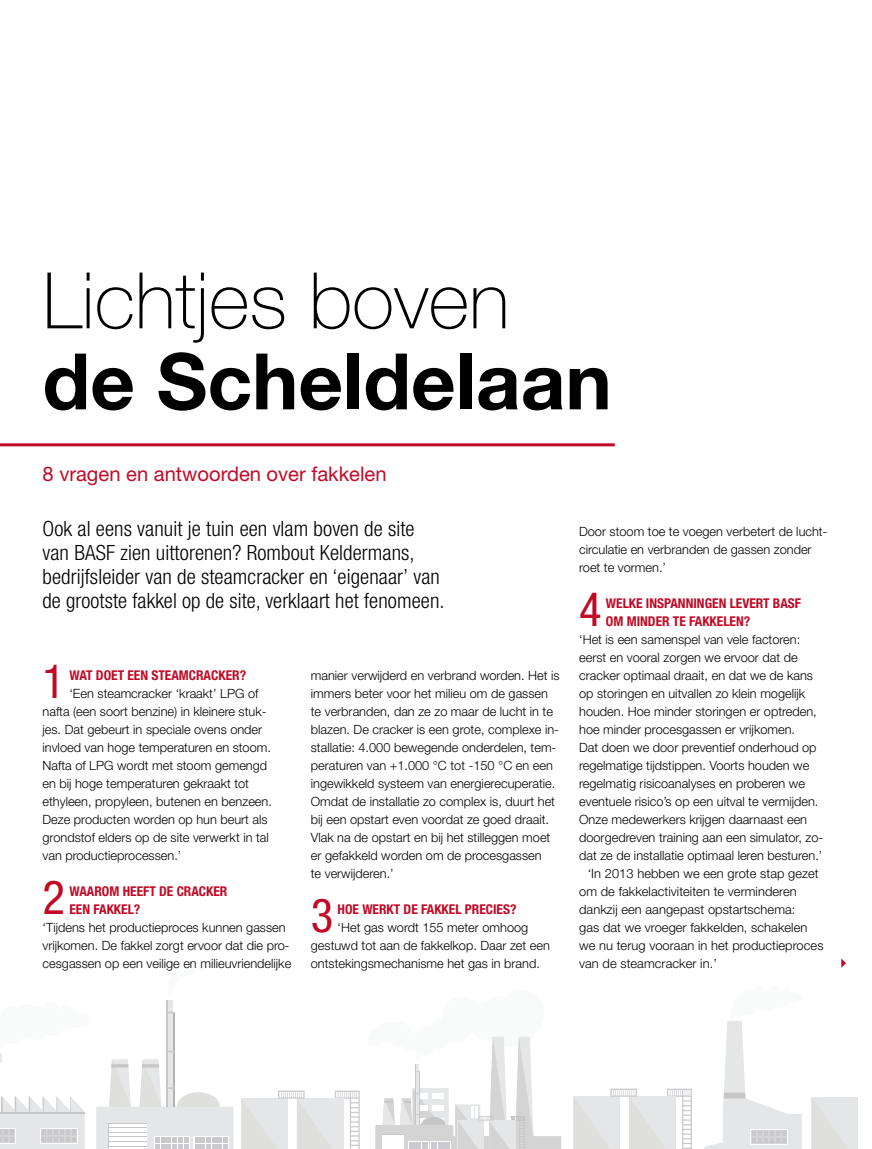
<style>
.page{position:relative;width:872px;height:1149px;background:#fff}
.page>*{position:absolute;margin:0;border:0;box-sizing:border-box;transform-origin:0 0}
.t1{font:100 78px "Helvetica Neue LT Std";color:#000}
.t2{font:700 78px "Helvetica Neue LT Std";color:#000}
.t3{font:condensed 46.95px "Helvetica Neue LT Std";color:#c10a25}
.t4{font:300 condensed 21px/24px "Helvetica Neue LT Std";letter-spacing:.005em;color:#000}
.t5{font:20.1px "Helvetica Neue LT Std";color:#c10a25}
.t6{font:700 condensed 13.5px/18px "Helvetica Neue LT Std";color:#c10a25}
.t7{font:300 12.75px/18px "Helvetica Neue LT Std";color:#000}
</style>
<div class="page">
<svg style="left:0;top:1053px;width:85px;height:95px"></svg>
<svg style="left:241px;top:1090px;width:119px;height:58px"></svg>
<div style="left:166px;top:1000px;width:6px;height:106px;background:#e5e6e7"></div>
<hr style="left:166px;top:1000px;width:2px;height:106px;background:#c7c6c6">
<hr style="left:173px;top:1011px;width:1px;height:95px;background:#b3b4b6">
<svg style="left:96px;top:1058px;width:137px;height:90px"></svg>
<hr style="left:0;top:443px;width:615px;height:3px;background:#c10a25">
<svg style="left:841px;top:958px;width:5px;height:9px"></svg>
<svg style="left:375px;top:1036px;width:186px;height:113px"></svg>
<svg style="left:573px;top:1088px;width:119px;height:60px"></svg>
<svg style="left:704px;top:1021px;width:98px;height:127px"></svg>
<div style="left:811px;top:1096px;width:47px;height:52px;background:#e5e6e7"></div>
<svg style="left:811px;top:1096px;width:37px;height:1px"></svg>
<h1 class="t1" style="left:43px;top:256px;width:468px">Lichtjes boven</h1>
<h1 class="t2" style="left:43px;top:333px;width:571px">de Scheldelaan</h1>
<h3 class="t5" style="left:43px;top:462px;width:345px">8 vragen en antwoorden over fakkelen</h3>
<h3 class="t4" style="left:43px;top:516px;width:404px">Ook al eens vanuit je tuin een vlam boven de site van BASF zien uittorenen? Rombout Keldermans, bedrijfsleider van de steamcracker en ‘eigenaar’ van de grootste fakkel op de site, verklaart het fenomeen.</h3>
<h2 class="t3" style="left:43px;top:653px;width:24px">1</h2>
<p class="t6" style="left:69px;top:665px;width:178px">WAT DOET EEN STEAMCRACKER?</p>
<p class="t7" style="left:43px;top:683px;width:231px;text-indent:27px">‘Een steamcracker ‘kraakt’ LPG of nafta (een soort benzine) in kleinere stuk&shy;jes. Dat gebeurt in speciale ovens onder invloed van hoge temperaturen en stoom.<br>Nafta of LPG wordt met stoom gemengd en bij hoge temperaturen gekraakt tot ethyleen, propyleen, butenen en benzeen.<br>Deze producten worden op hun beurt als grondstof elders op de site verwerkt in tal van productieprocessen.’</p>
<p class="t6" style="left:69px;top:881px;width:159px">WAAROM HEEFT DE CRACKER<br>EEN FAKKEL?</p>
<p class="t7" style="left:43px;top:917px;width:250px">‘Tijdens het productieproces kunnen gassen vrijkomen. De fakkel zorgt ervoor dat die pro&shy;cesgassen op een veilige en milieuvriendelijke</p>
<h2 class="t3" style="left:43px;top:869px;width:24px">2</h2>
<p class="t7" style="left:311px;top:665px;width:250px">manier verwijderd en verbrand worden. Het is immers beter voor het milieu om de gassen te verbranden, dan ze zo maar de lucht in te blazen. De cracker is een grote, complexe in&shy;stallatie: 4.000 bewegende onderdelen, tem&shy;peraturen van +1.000 °C tot -150 °C en een ingewikkeld systeem van energierecuperatie.<br>Omdat de installatie zo complex is, duurt het bij een opstart even voordat ze goed draait.<br>Vlak na de opstart en bij het stilleggen moet er gefakkeld worden om de procesgassen<br>te verwijderen.’</p>
<p class="t6" style="left:338px;top:899px;width:180px">HOE WERKT DE FAKKEL PRECIES?</p>
<p class="t7" style="left:311px;top:917px;width:241px;text-indent:27px">‘Het gas wordt 155 meter omhoog gestuwd tot aan de fakkelkop. Daar zet een ontstekingsmechanisme het gas in brand.</p>
<h2 class="t3" style="left:311px;top:887px;width:24px">3</h2>
<p class="t7" style="left:579px;top:521px;width:250px">Door stoom toe te voegen verbetert de lucht&shy;circulatie en verbranden de gassen zonder roet te vormen.’</p>
<p class="t6" style="left:606px;top:593px;width:197px">WELKE INSPANNINGEN LEVERT BASF<br>OM MINDER TE FAKKELEN?</p>
<p class="t7" style="left:579px;top:629px;width:223px">‘Het is een samenspel van vele factoren:</p>
<p class="t7" style="left:579px;top:647px;width:220px">eerst en vooral zorgen we ervoor dat de</p>
<p class="t7" style="left:579px;top:665px;width:235px">cracker optimaal draait, en dat we de kans</p>
<p class="t7" style="left:579px;top:683px;width:228px">op storingen en uitvallen zo klein mogelijk</p>
<p class="t7" style="left:579px;top:701px;width:239px">houden. Hoe minder storingen er optreden,</p>
<p class="t7" style="left:579px;top:719px;width:217px">hoe minder procesgassen er vrijkomen.</p>
<p class="t7" style="left:579px;top:737px;width:239px">Dat doen we door preventief onderhoud op</p>
<p class="t7" style="left:579px;top:755px;width:232px">regelmatige tijdstippen. Voorts houden we</p>
<p class="t7" style="left:579px;top:773px;width:227px">regelmatig risicoanalyses en proberen we</p>
<p class="t7" style="left:579px;top:791px;width:241px">eventuele risico’s op een uitval te vermijden.</p>
<p class="t7" style="left:579px;top:809px;width:229px">Onze medewerkers krijgen daarnaast een</p>
<p class="t7" style="left:579px;top:827px;width:245px">doorgedreven training aan een simulator, zo-</p>
<p class="t7" style="left:579px;top:845px;width:245px">dat ze de installatie optimaal leren besturen.’</p>
<p class="t7" style="left:587px;top:863px;width:233px">‘In 2013 hebben we een grote stap gezet</p>
<p class="t7" style="left:579px;top:881px;width:219px">om de fakkelactiviteiten te verminderen</p>
<p class="t7" style="left:579px;top:899px;width:218px">dankzij een aangepast opstartschema:</p>
<p class="t7" style="left:579px;top:917px;width:230px">gas dat we vroeger fakkelden, schakelen</p>
<p class="t7" style="left:579px;top:935px;width:246px">we nu terug vooraan in het productieproces</p>
<p class="t7" style="left:579px;top:953px;width:139px">van de steamcracker in.’</p>
<h2 class="t3" style="left:579px;top:581px;width:24px">4</h2>
</div>
